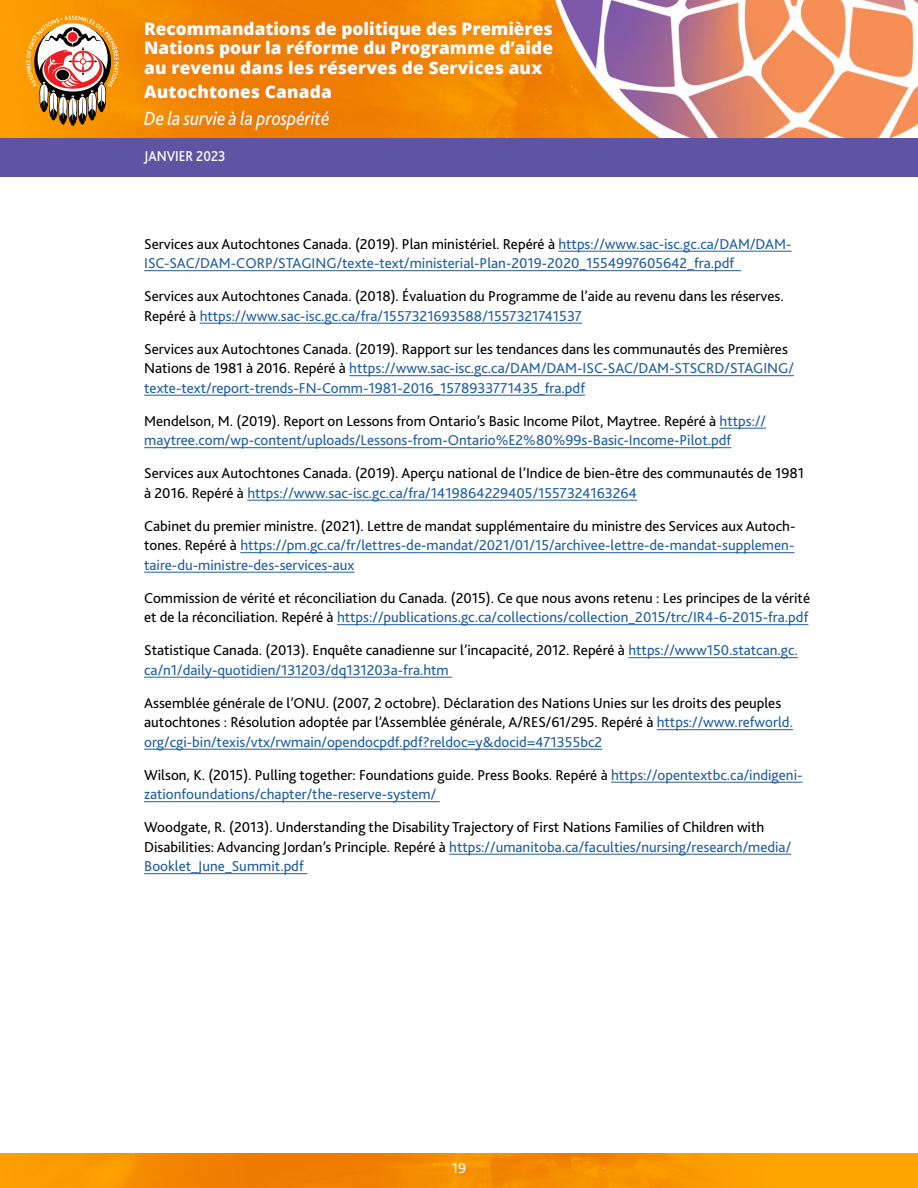
<style>
.page{position:relative;width:918px;height:1188px;background:#fff}
.page>*{position:absolute;margin:0;border:0;box-sizing:border-box;transform-origin:0 0}
.t1{font:italic 19.95px "Bliss 2";color:#fff;scale:.9 1}
.t2{font:800 17.25px/19.5px "Open Sans";letter-spacing:.01em;color:#fff;text-align:justify}
.t3{font:15px/19.5px "Bliss 2";color:#215e9e}
.t4{font:15px/19.5px "Bliss 2";color:#000}
.t5{font:500 15px "Bliss 2";color:#fff;scale:.9 1}
.t6{font:15px "Bliss 2";color:#fff}
.s1{color:#000}
.s2{color:#215e9e}
</style>
<div class="page">
<img style="left:0;top:0;width:918px;height:138px">
<img style="left:0;top:1153px;width:918px;height:35px">
<div style="left:0;top:138px;width:918px;height:39px;background:#5f53a3"></div>
<svg style="left:26px;top:16px;width:93px;height:110px"></svg>
<div style="left:134px;top:11px;width:429px;height:128px;background:#e4762f;opacity:.93"></div>
<hr style="left:558px;top:251px;width:234px;height:1px;background:#215e9e">
<hr style="left:144px;top:270px;width:597px;height:1px;background:#215e9e">
<hr style="left:200px;top:323px;width:382px;height:1px;background:#215e9e">
<hr style="left:349px;top:375px;width:445px;height:1px;background:#215e9e">
<hr style="left:144px;top:395px;width:441px;height:1px;background:#215e9e">
<hr style="left:720px;top:428px;width:46px;height:1px;background:#215e9e">
<hr style="left:144px;top:447px;width:587px;height:1px;background:#215e9e">
<hr style="left:247px;top:500px;width:390px;height:1px;background:#215e9e">
<hr style="left:240px;top:552px;width:554px;height:1px;background:#215e9e">
<hr style="left:144px;top:572px;width:211px;height:1px;background:#215e9e">
<hr style="left:337px;top:624px;width:471px;height:1px;background:#215e9e">
<hr style="left:628px;top:657px;width:170px;height:1px;background:#215e9e">
<hr style="left:144px;top:677px;width:308px;height:1px;background:#215e9e">
<hr style="left:657px;top:729px;width:136px;height:1px;background:#215e9e">
<hr style="left:144px;top:749px;width:458px;height:1px;background:#215e9e">
<hr style="left:611px;top:782px;width:192px;height:1px;background:#215e9e">
<hr style="left:144px;top:801px;width:296px;height:1px;background:#215e9e">
<hr style="left:449px;top:854px;width:342px;height:1px;background:#215e9e">
<hr style="left:144px;top:873px;width:163px;height:1px;background:#215e9e">
<p class="t2" style="left:144px;top:18px;width:410px">Recommandations de politique des Premières Nations pour la réforme du Programme d’aide au revenu dans les réserves de Services aux</p>
<p class="t2" style="left:144px;top:81px;width:189px">Autochtones Canada</p>
<h1 class="t1" style="left:144px;top:106px;width:207px">De la survie à la prospérité</h1>
<p class="t5" style="left:144px;top:147px;width:92px">JANVIER 2023</p>
<p class="t3" style="left:144px;top:234px;width:649px"><span class="s1">Services aux Autochtones Canada. (2019). Plan ministériel. Repéré à</span> https://www.sac-isc.gc.ca/DAM/DAM-<br>ISC-SAC/DAM-CORP/STAGING/texte-text/ministerial-Plan-2019-2020_1554997605642_fra.pdf</p>
<p class="t4" style="left:144px;top:286px;width:641px">Services aux Autochtones Canada. (2018). Évaluation du Programme de l’aide au revenu dans les réserves.<br>Repéré à <span class="s2">https://www.sac-isc.gc.ca/fra/1557321693588/1557321741537</span></p>
<p class="t3" style="left:144px;top:339px;width:651px"><span class="s1">Services aux Autochtones Canada. (2019). Rapport sur les tendances dans les communautés des Premières<br>Nations de 1981 à 2016. Repéré à</span> https://www.sac-isc.gc.ca/DAM/DAM-ISC-SAC/DAM-STSCRD/STAGING/ texte-text/report-trends-FN-Comm-1981-2016_1578933771435_fra.pdf</p>
<p class="t3" style="left:144px;top:411px;width:623px"><span class="s1">Mendelson, M. (2019). Report on Lessons from Ontario’s Basic Income Pilot, Maytree. Repéré à</span> https:// maytree.com/wp-content/uploads/Lessons-from-Ontario%E2%80%99s-Basic-Income-Pilot.pdf</p>
<p class="t4" style="left:144px;top:463px;width:661px">Services aux Autochtones Canada. (2019). Aperçu national de l’Indice de bien-être des communautés de 1981 à 2016. Repéré à <span class="s2">https://www.sac-isc.gc.ca/fra/1419864229405/1557324163264</span></p>
<p class="t3" style="left:144px;top:516px;width:653px;text-align:justify"><span class="s1">Cabinet du premier ministre. (2021). Lettre de mandat supplémentaire du ministre des Services aux Autoch&shy;tones. Repéré à</span> https://pm.gc.ca/fr/lettres-de-mandat/2021/01/15/archivee-lettre-de-mandat-supplemen&shy;taire-du-ministre-des-services-aux</p>
<p class="t4" style="left:144px;top:588px;width:667px">Commission de vérité et réconciliation du Canada. (2015). Ce que nous avons retenu : Les principes de la vérité et de la réconciliation. Repéré à <span class="s2">https://publications.gc.ca/collections/collection_2015/trc/IR4-6-2015-fra.pdf</span></p>
<p class="t3" style="left:144px;top:640px;width:655px"><span class="s1">Statistique Canada. (2013). Enquête canadienne sur l’incapacité, 2012. Repéré à</span> https://www150.statcan.gc. ca/n1/daily-quotidien/131203/dq131203a-fra.htm</p>
<p class="t4" style="left:144px;top:693px;width:650px">Assemblée générale de l’ONU. (2007, 2 octobre). Déclaration des Nations Unies sur les droits des peuples autochtones : Résolution adoptée par l’Assemblée générale, A/RES/61/295. Repéré à <span class="s2">https://www.refworld. org/cgi-bin/texis/vtx/rwmain/opendocpdf.pdf?reldoc=y&amp;docid=471355bc2</span></p>
<p class="t3" style="left:144px;top:765px;width:660px"><span class="s1">Wilson, K. (2015). Pulling together: Foundations guide. Press Books. Repéré à</span> https://opentextbc.ca/indigeni&shy;zationfoundations/chapter/the-reserve-system/</p>
<p class="t4" style="left:144px;top:817px;width:649px">Woodgate, R. (2013). Understanding the Disability Trajectory of First Nations Families of Children with<br>Disabilities: Advancing Jordan’s Principle. Repéré à <span class="s2">https://umanitoba.ca/faculties/nursing/research/media/<br>Booklet_June_Summit.pdf</span></p>
<p class="t6" style="left:452px;top:1159px;width:16px">19</p>
</div>
